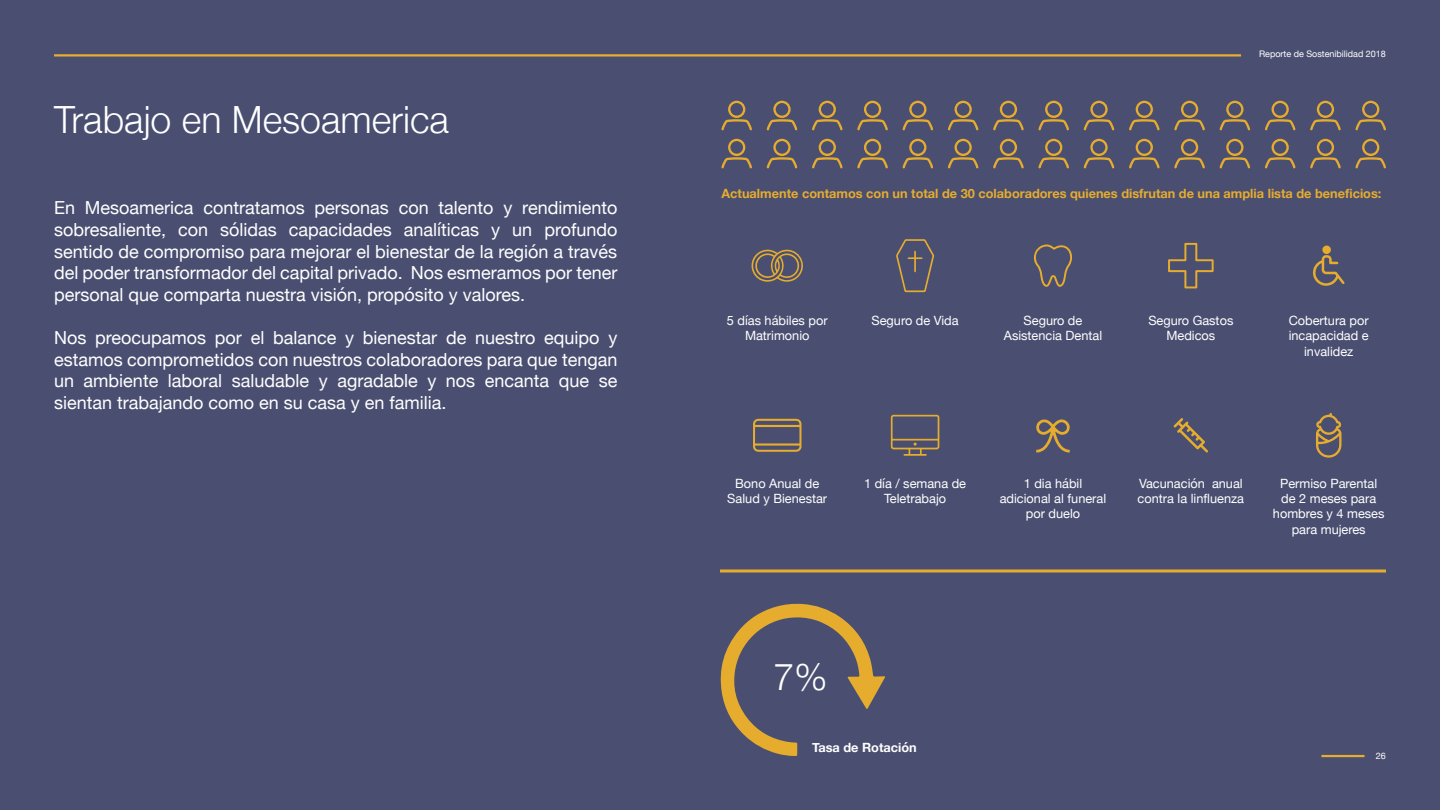
<style>
.page{position:relative;width:1440px;height:810px;background:#4a4f71}
.page>*{position:absolute;margin:0;border:0;box-sizing:border-box;transform-origin:0 0}
.t1{font:300 37.5px "Helvetica Neue";color:#fff}
.t2{font:18px/21.6px "Helvetica Neue";color:#fff;text-align:justify}
.t3{font:12.75px/15.3px "Helvetica Neue";color:#fff;text-align:center}
.t4{font:700 12.75px "Helvetica Neue";color:#e6ac2e}
.t5{font:700 12.75px "Helvetica Neue";color:#fff}
.t6{font:9px "Helvetica Neue";color:#fff}
</style>
<div class="page">
<h1 class="t1" style="left:54px;top:89px;width:396px">Trabajo en Mesoamerica</h1>
<p class="t2" style="left:54px;top:198px;width:565px">En Mesoamerica contratamos personas con talento y rendimiento sobresaliente, con sólidas capacidades analíticas y un profundo sentido de compromiso para mejorar el bienestar de la región a través del poder transformador del capital privado. Nos esmeramos por tener personal que comparta nuestra visión, propósito y valores.</p>
<p class="t2" style="left:54px;top:328px;width:565px">Nos preocupamos por el balance y bienestar de nuestro equipo y estamos comprometidos con nuestros colaboradores para que tengan un ambiente laboral saludable y agradable y nos encanta que se sientan trabajando como en su casa y en familia.</p>
<p class="t6" style="left:1259px;top:47px;width:128px">Reporte de Sostenibilidad 2018</p>
<p class="t4" style="left:721px;top:183px;width:661px">Actualmente contamos con un total de 30 colaboradores quienes disfrutan de una amplia lista de beneficios:</p>
<p class="t3" style="left:727px;top:314px;width:102px">5 días hábiles por<br>Matrimonio</p>
<p class="t3" style="left:871px;top:314px;width:89px">Seguro de Vida</p>
<p class="t3" style="left:1004px;top:314px;width:100px">Seguro de<br>Asistencia Dental</p>
<p class="t3" style="left:1148px;top:314px;width:87px">Seguro Gastos<br>Medicos</p>
<p class="t3" style="left:1288px;top:314px;width:82px">Cobertura por incapacidad e invalidez</p>
<p class="t3" style="left:727px;top:476px;width:101px">Bono Anual de<br>Salud y Bienestar</p>
<p class="t3" style="left:864px;top:476px;width:104px">1 día / semana de<br>Teletrabajo</p>
<p class="t3" style="left:999px;top:476px;width:108px">1 dia hábil adicional al funeral por duelo</p>
<p class="t3" style="left:1137px;top:476px;width:108px;text-align:left">Vacunación anual contra la linfluenza</p>
<p class="t3" style="left:1273px;top:476px;width:113px">Permiso Parental de 2 meses para hombres y 4 meses para mujeres</p>
<h1 class="t1" style="left:773px;top:647px;width:56px">7%</h1>
<p class="t5" style="left:812px;top:737px;width:106px">Tasa de Rotación</p>
<p class="t6" style="left:1376px;top:749px;width:12px">26</p>
</div>
